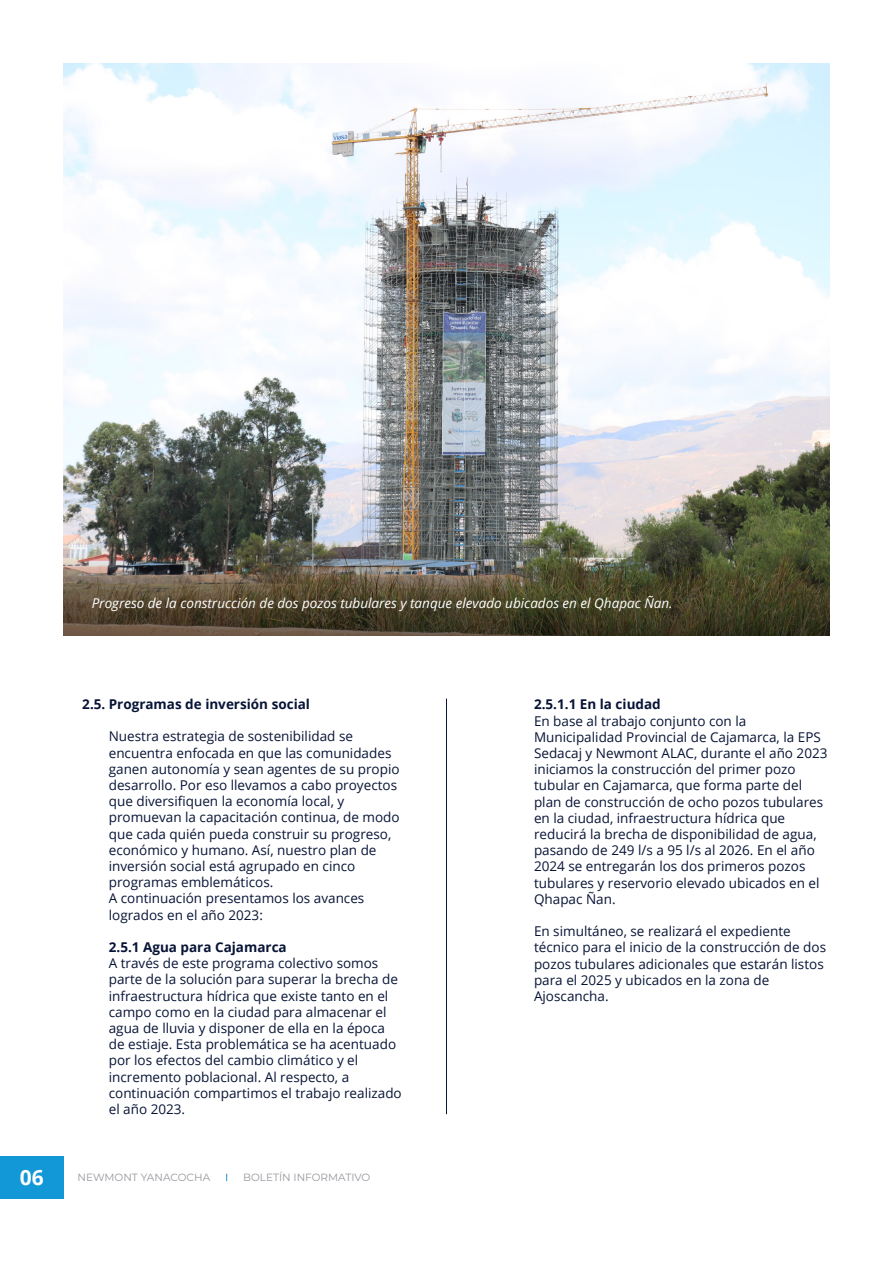
<style>
.page{position:relative;width:893px;height:1263px;background:#fff}
.page>*{position:absolute;margin:0;border:0;box-sizing:border-box;transform-origin:0 0}
.t1{font:700 21px "Open Sans";color:#fff}
.t2{font:13.5px/16.2px "Open Sans";color:#081436}
.t3{font:italic 13.5px "Open Sans";color:#fff}
.t4{font:700 13.5px "Open Sans";color:#081436}
.t5{font:10.5px "Montserrat";color:#95989d}
</style>
<div class="page">
<img style="left:64px;top:64px;width:765px;height:478px">
<img style="left:64px;top:542px;width:765px;height:94px">
<div style="left:0;top:1157px;width:64px;height:42px;background:#1298d7"></div>
<hr style="left:446px;top:698px;width:1px;height:416px;background:#0b1536">
<p class="t3" style="left:92px;top:593px;width:582px">Progreso de la construcción de dos pozos tubulares y tanque elevado ubicados en el Qhapac Ñan.</p>
<p class="t4" style="left:82px;top:694px;width:229px">2.5. Programas de inversión social</p>
<p class="t2" style="left:109px;top:728px;width:292px">Nuestra estrategia de sostenibilidad se encuentra enfocada en que las comunidades ganen autonomía y sean agentes de su propio desarrollo. Por eso llevamos a cabo proyectos que diversifiquen la economía local, y promuevan la capacitación continua, de modo que cada quién pueda construir su progreso, económico y humano. Así, nuestro plan de inversión social está agrupado en cinco programas emblemáticos.<br>A continuación presentamos los avances logrados en el año 2023:</p>
<p class="t4" style="left:109px;top:937px;width:179px">2.5.1 Agua para Cajamarca</p>
<p class="t2" style="left:109px;top:955px;width:295px">A través de este programa colectivo somos parte de la solución para superar la brecha de infraestructura hídrica que existe tanto en el campo como en la ciudad para almacenar el agua de lluvia y disponer de ella en la época de estiaje. Esta problemática se ha acentuado por los efectos del cambio climático y el incremento poblacional. Al respecto, a continuación compartimos el trabajo realizado el año 2023.</p>
<h1 class="t1" style="left:20px;top:1163px;width:25px">06</h1>
<p class="t5" style="left:78px;top:1170px;width:134px">NEWMONT YANACOCHA</p>
<p class="t5" style="left:243px;top:1170px;width:129px">BOLETÍN INFORMATIVO</p>
<p class="t4" style="left:534px;top:695px;width:128px">2.5.1.1 En la ciudad</p>
<p class="t2" style="left:534px;top:712px;width:295px">En base al trabajo conjunto con la Municipalidad Provincial de Cajamarca, la EPS Sedacaj y Newmont ALAC, durante el año 2023 iniciamos la construcción del primer pozo tubular en Cajamarca, que forma parte del plan de construcción de ocho pozos tubulares en la ciudad, infraestructura hídrica que reducirá la brecha de disponibilidad de agua, pasando de 249 l/s a 95 l/s al 2026. En el año 2024 se entregarán los dos primeros pozos tubulares y reservorio elevado ubicados en el Qhapac Ñan.</p>
<p class="t2" style="left:534px;top:923px;width:294px">En simultáneo, se realizará el expediente técnico para el inicio de la construcción de dos pozos tubulares adicionales que estarán listos para el 2025 y ubicados en la zona de Ajoscancha.</p>
</div>
